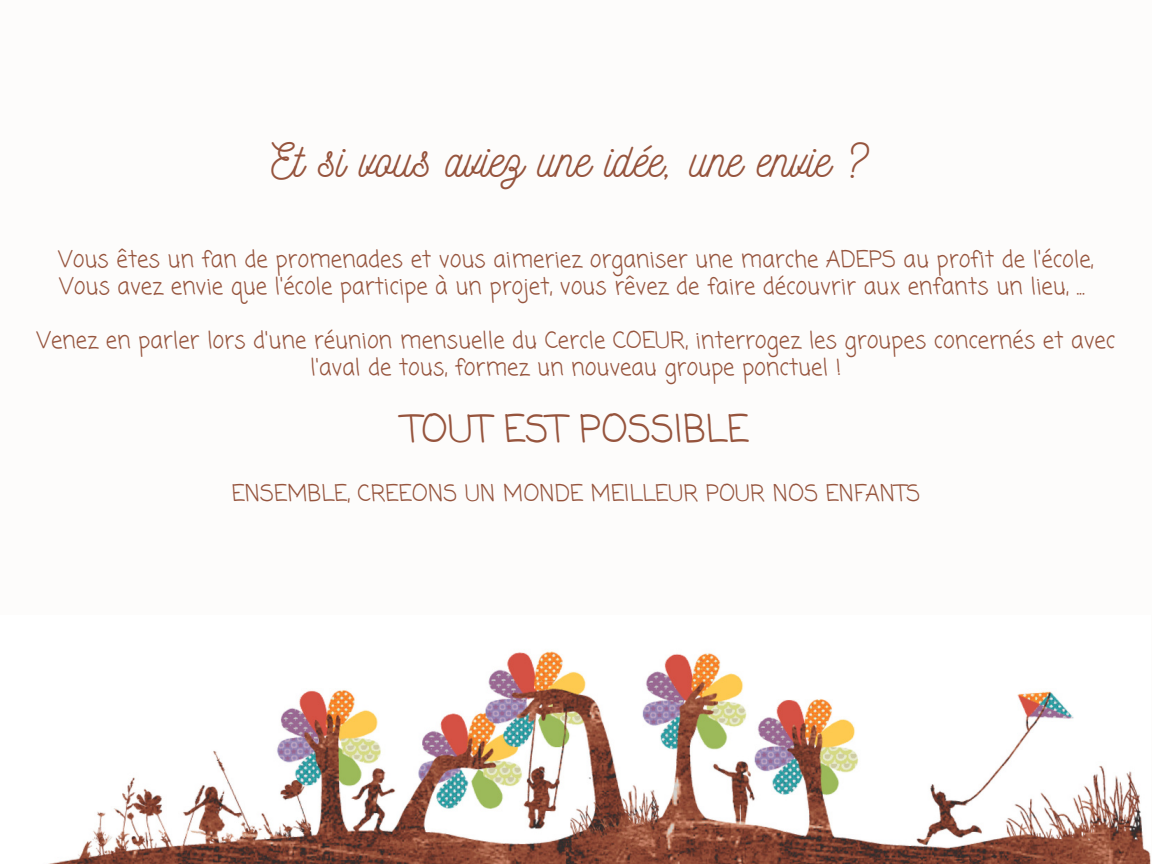
<style>
.page{position:relative;width:1152px;height:864px;background:#fdfcfb}
.page>*{position:absolute;margin:0;border:0;box-sizing:border-box;transform-origin:0 0}
.t1{font:47.4px "Nickainley";color:#96543d}
.t2{font:37.8px "Coming Soon";color:#96543d}
.t3{font:22.8px/27px "Coming Soon";color:#96543d}
</style>
<div class="page">
<img style="left:49px;top:651px;width:1102px;height:213px">
<h1 class="t1" style="left:272px;top:129px;width:597px">Et si vous aviez une idée, une envie ?</h1>
<p class="t3" style="left:59px;top:248px;width:1036px">Vous êtes un fan de promenades et vous aimeriez organiser une marche ADEPS au profit de l'école,<br>Vous avez envie que l'école participe à un projet, vous rêvez de faire découvrir aux enfants un lieu, ...</p>
<p class="t3" style="left:37px;top:329px;width:1080px;text-align:center">Venez en parler lors d'une réunion mensuelle du Cercle COEUR, interrogez les groupes concernés et avec l'aval de tous, formez un nouveau groupe ponctuel !</p>
<h2 class="t2" style="left:403px;top:403px;width:347px">TOUT EST POSSIBLE</h2>
<p class="t3" style="left:232px;top:482px;width:690px">ENSEMBLE, CREEONS UN MONDE MEILLEUR POUR NOS ENFANTS</p>
</div>
